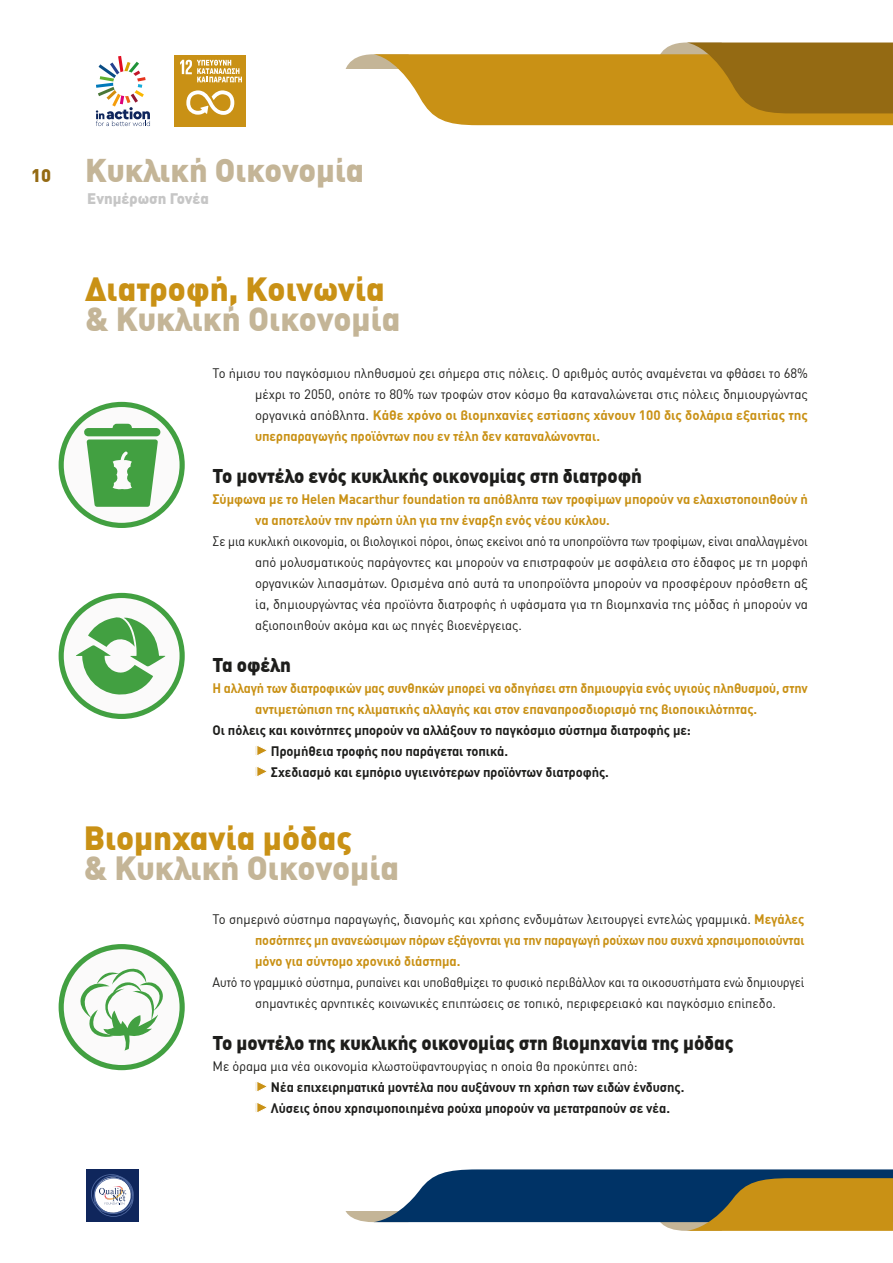
<style>
.page{position:relative;width:893px;height:1263px;background:#fff}
.page>*{position:absolute;margin:0;border:0;box-sizing:border-box;transform-origin:0 0}
.t1{font:900 32.85px "DIN Greek";color:#c4b597}
.t2{font:900 32.85px "DIN Greek";color:#c99115}
.t3{font:900 32.25px "DIN Greek";color:#c4b597}
.t4{font:900 19.5px "DIN Greek";letter-spacing:-.005em;color:#1d1d1b;scale:.96 1}
.t5{font:900 15px "DIN Greek";color:#c6c6c6}
.t6{font:13.5px/21px "DIN Greek";letter-spacing:-.005em;color:#1d1d1b;scale:.93 1}
.t7{font:13.5px/21px "DIN Greek";letter-spacing:-.005em;color:#1d1d1b;text-align:justify;scale:.96 1}
.t8{font:700 13.5px/21px "DIN Greek";letter-spacing:-.005em;color:#1d1d1b;scale:.96 1}
.t9{font:700 13.5px/21px "DIN Greek";letter-spacing:-.005em;color:#c99115;text-align:justify}
.t10{font:700 13.5px/21px "DIN Greek";letter-spacing:-.005em;color:#c99115;text-align:center;scale:.94 1}
.t11{font:700 13.5px/21px "DIN Greek";letter-spacing:-.005em;color:#c99115;scale:.96 1}
.s1{font-size:18px;color:#946a13}
.s2{font-weight:700;color:#c99115}
.s3{font-weight:400;color:#1d1d1b}
</style>
<div class="page">
<svg style="left:345px;top:43px;width:548px;height:82px"></svg>
<svg style="left:345px;top:1169px;width:548px;height:62px"></svg>
<div style="left:86px;top:1169px;width:52px;height:52px;background:#0f265c"></div>
<svg style="left:91px;top:1174px;width:43px;height:43px"></svg>
<div style="left:175px;top:55px;width:71px;height:71px;background:#c99115"></div>
<svg style="left:186px;top:90px;width:48px;height:25px"></svg>
<svg style="left:180px;top:60px;width:62px;height:22px"></svg>
<svg style="left:96px;top:56px;width:54px;height:70px"></svg>
<svg style="left:255px;top:1082px;width:12px;height:10px"></svg>
<svg style="left:255px;top:1103px;width:12px;height:10px"></svg>
<svg style="left:255px;top:746px;width:12px;height:10px"></svg>
<svg style="left:255px;top:767px;width:12px;height:10px"></svg>
<svg style="left:61px;top:947px;width:121px;height:120px"></svg>
<div style="left:59px;top:944px;width:126px;height:126px;border:5px solid #42a041;border-radius:50%"></div>
<svg style="left:73px;top:966px;width:96px;height:84px"></svg>
<svg style="left:61px;top:404px;width:121px;height:121px"></svg>
<div style="left:59px;top:402px;width:126px;height:126px;border:5px solid #42a041;border-radius:50%"></div>
<svg style="left:84px;top:424px;width:77px;height:83px"></svg>
<svg style="left:61px;top:595px;width:121px;height:121px"></svg>
<div style="left:59px;top:593px;width:126px;height:126px;border:5px solid #42a041;border-radius:50%"></div>
<svg style="left:76px;top:617px;width:89px;height:80px"></svg>
<h2 class="t3" style="left:31px;top:151px;width:334px"><span class="s1">10</span> Κυκλική Οικονομία</h2>
<p class="t5" style="left:87px;top:189px;width:123px">Ενημέρωση Γονέα</p>
<h1 class="t2" style="left:85px;top:270px;width:301px">Διατροφή, Κοινωνία</h1>
<h1 class="t1" style="left:85px;top:300px;width:317px">&amp; Κυκλική Οικονομία</h1>
<p class="t7" style="left:255px;top:363px;width:577px;text-indent:-43px">Το ήμισυ του παγκόσμιου πληθυσμού ζει σήμερα στις πόλεις. Ο αριθμός αυτός αναμένεται να φθάσει το 68% μέχρι το 2050, οπότε το 80% των τροφών στον κόσμο θα καταναλώνεται στις πόλεις δημιουργώντας οργανικά απόβλητα. <span class="s2">Κάθε χρόνο οι βιομηχανίες εστίασης χάνουν 100 δις δολάρια εξαιτίας της υπερπαραγωγής προϊόντων που εν τέλη δεν καταναλώνονται.</span></p>
<h3 class="t4" style="left:213px;top:464px;width:449px">Το μοντέλο ενός κυκλικής οικονομίας στη διατροφή</h3>
<p class="t11" style="left:255px;top:488px;width:577px;text-indent:-43px">Σύμφωνα με το Helen Macarthur foundation τα απόβλητα των τροφίμων μπορούν να ελαχιστοποιηθούν ή να αποτελούν την πρώτη ύλη για την έναρξη ενός νέου κύκλου.</p>
<p class="t6" style="left:255px;top:531px;width:596px;text-align:justify;text-indent:-43px">Σε μια κυκλική οικονομία, οι βιολογικοί πόροι, όπως εκείνοι από τα υποπροϊόντα των τροφίμων, είναι απαλλαγμένοι από μολυσματικούς παράγοντες και μπορούν να επιστραφούν με ασφάλεια στο έδαφος με τη μορφή οργανικών λιπασμάτων. Ορισμένα από αυτά τα υποπροϊόντα μπορούν να προσφέρουν πρόσθετη αξ ία, δημιουργώντας νέα προϊόντα διατροφής ή υφάσματα για τη βιομηχανία της μόδας ή μπορούν να αξιοποιηθούν ακόμα και ως πηγές βιοενέργειας.</p>
<h3 class="t4" style="left:213px;top:653px;width:83px">Τα οφέλη</h3>
<p class="t10" style="left:213px;top:677px;width:635px">Η αλλαγή των διατροφικών μας συνθηκών μπορεί να οδηγήσει στη δημιουργία ενός υγιούς πληθυσμού, στην αντιμετώπιση της κλιματικής αλλαγής και στον επαναπροσδιορισμό της βιοποικιλότητας.</p>
<p class="t8" style="left:271px;top:719px;width:439px;text-indent:-58px">Οι πόλεις και κοινότητες μπορούν να αλλάξουν το παγκόσμιο σύστημα διατροφής με:<br>Προμήθεια τροφής που παράγεται τοπικά.<br>Σχεδιασμό και εμπόριο υγιεινότερων προϊόντων διατροφής.</p>
<h1 class="t2" style="left:84px;top:819px;width:270px">Βιομηχανία μόδας</h1>
<h1 class="t1" style="left:84px;top:849px;width:317px">&amp; Κυκλική Οικονομία</h1>
<p class="t9" style="left:255px;top:908px;width:551px;text-indent:-43px"><span class="s3">Το σημερινό σύστημα παραγωγής, διανομής και χρήσης ενδυμάτων λειτουργεί εντελώς γραμμικά.</span> Μεγάλες ποσότητες μη ανανεώσιμων πόρων εξάγονται για την παραγωγή ρούχων που συχνά χρησιμοποιούνται μόνο για σύντομο χρονικό διάστημα.</p>
<p class="t6" style="left:255px;top:972px;width:592px;text-indent:-43px">Αυτό το γραμμικό σύστημα, ρυπαίνει και υποβαθμίζει το φυσικό περιβάλλον και τα οικοσυστήματα ενώ δημιουργεί σημαντικές αρνητικές κοινωνικές επιπτώσεις σε τοπικό, περιφερειακό και παγκόσμιο επίπεδο.</p>
<h3 class="t4" style="left:213px;top:1031px;width:544px">Το μοντέλο της κυκλικής οικονομίας στη βιομηχανία της μόδας</h3>
<p class="t7" style="left:213px;top:1056px;width:444px">Με όραμα μια νέα οικονομία κλωστοϋφαντουργίας η οποία θα προκύπτει από:</p>
<p class="t8" style="left:271px;top:1076px;width:432px">Νέα επιχειρηματικά μοντέλα που αυξάνουν τη χρήση των ειδών ένδυσης.<br>Λύσεις όπου χρησιμοποιημένα ρούχα μπορούν να μετατραπούν σε νέα.</p>
</div>
